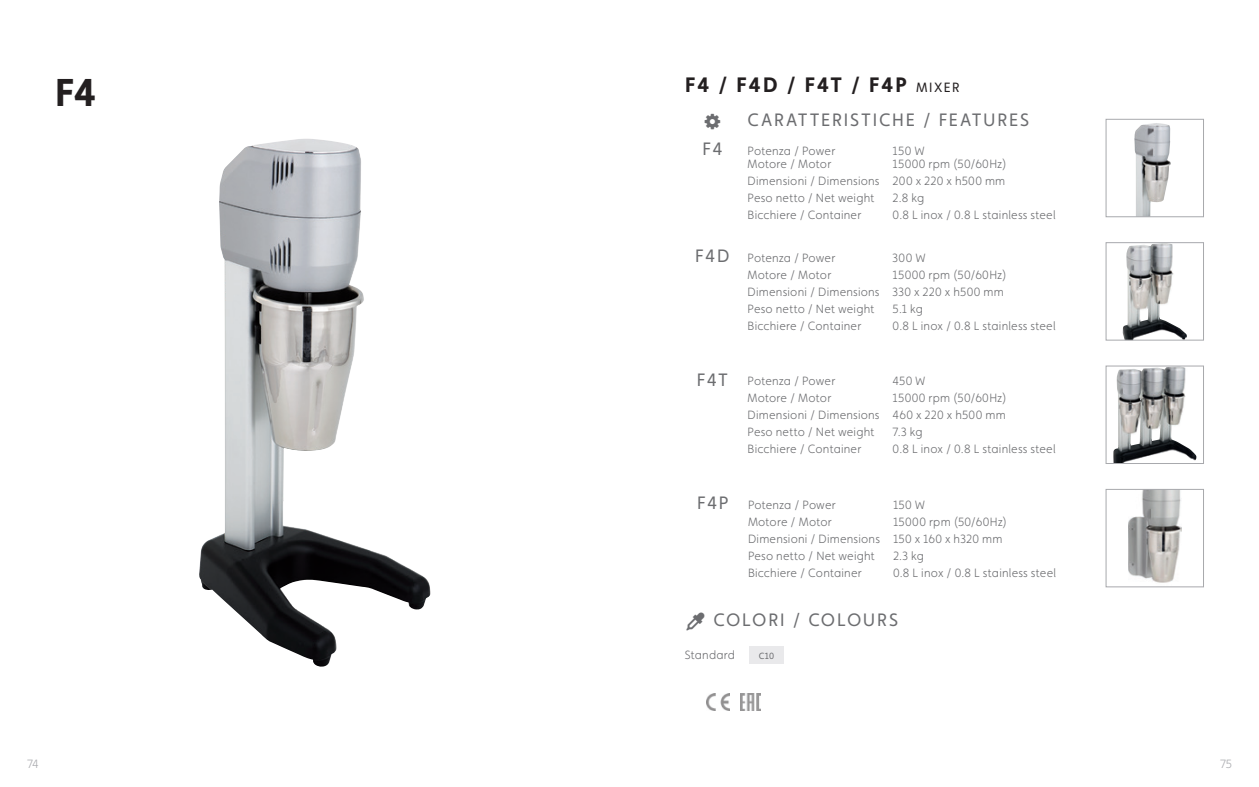
<style>
.page{position:relative;width:1259px;height:787px;background:#fff}
.page>*{position:absolute;margin:0;border:0;box-sizing:border-box;transform-origin:0 0}
.t1{font:700 39px "Faricy New";color:#231f20}
.t2{font:700 21px "Faricy New";letter-spacing:.08em;color:#231f20}
.t3{font:18px "Faricy New";letter-spacing:.105em;color:#6c6d70}
.t4{font:300 12px/17px "Faricy New";letter-spacing:.015em;color:#6c6d70;text-align:justify}
.t5{font:300 12px "Faricy New";color:#a8a9ad}
.t6{font:9px "Faricy New";color:#6c6d70}
.s1{font-weight:400;font-size:13.5px}
.s2{font-weight:400;font-size:18px}
</style>
<div class="page">
<img style="left:1113px;top:368px;width:83px;height:93px">
<div style="left:1106px;top:366px;width:97px;height:97px;border:1px solid #a8a9ad"></div>
<img style="left:1134px;top:123px;width:37px;height:92px">
<div style="left:1106px;top:119px;width:97px;height:98px;border:1px solid #a8a9ad"></div>
<img style="left:1122px;top:244px;width:64px;height:94px">
<div style="left:1106px;top:242px;width:97px;height:98px;border:1px solid #a8a9ad"></div>
<img style="left:1128px;top:491px;width:53px;height:92px">
<div style="left:1106px;top:489px;width:97px;height:98px;border:1px solid #a8a9ad"></div>
<div style="left:749px;top:647px;width:34px;height:17px;background:#e9e9eb"></div>
<img style="left:706px;top:693px;width:24px;height:17px">
<img style="left:740px;top:693px;width:20px;height:17px">
<img style="left:199px;top:139px;width:231px;height:528px">
<h1 class="t1" style="left:55px;top:69px;width:42px">F4</h1>
<h2 class="t2" style="left:685px;top:72px;width:276px">F4 / F4D / F4T / F4P <span class="s1">MIXER</span></h2>
<h3 class="t3" style="left:747px;top:109px;width:283px">CARATTERISTICHE / FEATURES</h3>
<h3 class="t3" style="left:702px;top:138px;width:21px">F4</h3>
<p class="t4" style="left:747px;top:143px;width:89px">Potenza / Power</p>
<p class="t4" style="left:892px;top:143px;width:34px">150 W</p>
<p class="t4" style="left:747px;top:156px;width:85px">Motore / Motor</p>
<p class="t4" style="left:747px;top:156px;width:261px;text-indent:145px">15000 rpm (50/60Hz)<br>Dimensioni / Dimensions 200 x 220 x h500 mm Peso netto / Net weight</p>
<p class="t4" style="left:892px;top:190px;width:33px">2.8 kg</p>
<p class="t4" style="left:747px;top:207px;width:115px">Bicchiere / Container</p>
<p class="t4" style="left:892px;top:207px;width:165px">0.8 L inox / 0.8 L stainless steel</p>
<p class="t4" style="left:695px;top:249px;width:141px"><span class="s2">F4D</span> Potenza / Power</p>
<p class="t4" style="left:892px;top:249px;width:35px">300 W</p>
<p class="t4" style="left:747px;top:266px;width:85px">Motore / Motor</p>
<p class="t4" style="left:747px;top:266px;width:261px;text-align:left;text-indent:145px">15000 rpm (50/60Hz)<br>Dimensioni / Dimensions 330 x 220 x h500 mm<br>Peso netto / Net weight</p>
<p class="t4" style="left:892px;top:300px;width:32px">5.1 kg</p>
<p class="t4" style="left:747px;top:317px;width:115px">Bicchiere / Container</p>
<p class="t4" style="left:892px;top:317px;width:165px">0.8 L inox / 0.8 L stainless steel</p>
<p class="t4" style="left:697px;top:372px;width:140px"><span class="s2">F4T</span> Potenza / Power</p>
<p class="t4" style="left:892px;top:372px;width:34px">450 W</p>
<p class="t4" style="left:747px;top:389px;width:85px">Motore / Motor</p>
<p class="t4" style="left:747px;top:389px;width:261px;text-indent:145px">15000 rpm (50/60Hz)<br>Dimensioni / Dimensions 460 x 220 x h500 mm Peso netto / Net weight</p>
<p class="t4" style="left:892px;top:423px;width:31px">7.3 kg</p>
<p class="t4" style="left:747px;top:440px;width:115px">Bicchiere / Container</p>
<p class="t4" style="left:892px;top:440px;width:165px">0.8 L inox / 0.8 L stainless steel</p>
<p class="t4" style="left:697px;top:496px;width:140px"><span class="s2">F4P</span> Potenza / Power</p>
<p class="t4" style="left:893px;top:496px;width:34px">150 W</p>
<p class="t4" style="left:748px;top:513px;width:85px">Motore / Motor</p>
<p class="t4" style="left:748px;top:513px;width:261px;text-align:left;text-indent:145px">15000 rpm (50/60Hz)<br>Dimensioni / Dimensions 150 x 160 x h320 mm<br>Peso netto / Net weight</p>
<p class="t4" style="left:893px;top:547px;width:32px">2.3 kg</p>
<p class="t4" style="left:748px;top:564px;width:115px">Bicchiere / Container</p>
<p class="t4" style="left:893px;top:564px;width:165px">0.8 L inox / 0.8 L stainless steel</p>
<h3 class="t3" style="left:713px;top:609px;width:186px">COLORI / COLOURS</h3>
<p class="t4" style="left:685px;top:646px;width:52px">Standard</p>
<p class="t6" style="left:759px;top:650px;width:17px">C10</p>
<p class="t5" style="left:27px;top:757px;width:13px">74</p>
<p class="t5" style="left:1220px;top:757px;width:14px">75</p>
</div>
